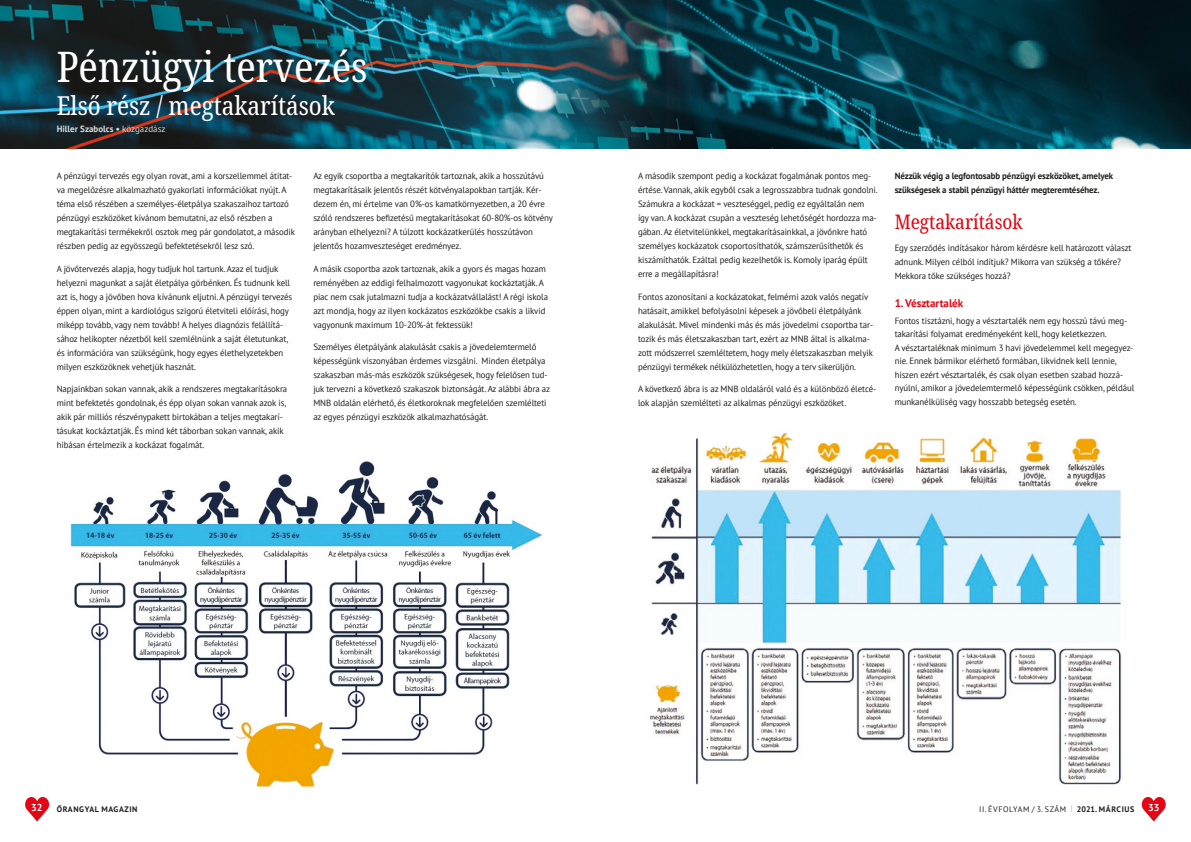
<style>
.page{position:relative;width:1191px;height:842px;background:#fff}
.page>*{position:absolute;margin:0;border:0;box-sizing:border-box;transform-origin:0 0}
.Cim_1__piros{font:condensed 42px "Noto Serif";color:#fff}
.Cim_2__sarga{font:condensed 26px "Noto Serif";color:#fff}
.cim_4__piros{font:condensed 20px "Noto Serif";color:#e30614}
.cim_3__piros{font:700 11px "PT Sans";color:#e30614}
.t1{font:700 10px "PT Sans";color:#fff}
.t2{font:9px/14px "PT Sans";letter-spacing:-.01em;color:#1d1d1b}
.t3{font:700 9px/14px "PT Sans";letter-spacing:-.01em;color:#1d1d1b}
.Cikk_szerzo{font:700 9px "PT Sans";color:#dadada}
.t4{font:8px "PT Sans";letter-spacing:.08em;color:#1d1d1b}
.t5{font:700 8px "PT Sans";letter-spacing:.08em;color:#1d1d1b}
.s1{font-weight:400}
.s2{color:#f7a600}
.s3{font-weight:700}
</style>
<div class="page">
<svg style="left:1141px;top:797px;width:24px;height:24px"></svg>
<svg style="left:25px;top:797px;width:24px;height:24px"></svg>
<img style="left:0;top:0;width:1191px;height:149px">
<img style="left:70px;top:461px;width:473px;height:327px">
<img style="left:649px;top:432px;width:473px;height:353px">
<p class="Cim_1__piros" style="left:57px;top:38px;width:312px">Pénzügyi tervezés</p>
<p class="Cim_2__sarga" style="left:57px;top:88px;width:280px">Első rész / megtakarítások</p>
<p class="Cikk_szerzo" style="left:57px;top:123px;width:110px">Hiller Szabolcs • <span class="s1">közgazdász</span></p>
<p class="t2" style="left:57px;top:169px;width:240px">A pénzügyi tervezés egy olyan rovat, ami a korszellemmel átitat&shy;va megelőzésre alkalmazható gyakorlati információkat nyújt. A téma első részében a személyes-életpálya szakaszaihoz tartozó pénzügyi eszközöket kívánom bemutatni, az első részben a megtakarítási termékekről osztok meg pár gondolatot, a második részben pedig az egyösszegű befektetésekről lesz szó.</p>
<p class="t2" style="left:57px;top:261px;width:237px">A jövőtervezés alapja, hogy tudjuk hol tartunk. Azaz el tudjuk helyezni magunkat a saját életpálya görbénken. És tudnunk kell azt is, hogy a jövőben hova kívánunk eljutni. A pénzügyi tervezés éppen olyan, mint a kardiológus szigorú életviteli előírási, hogy miképp tovább, vagy nem tovább! A helyes diagnózis felállítá&shy;sához helikopter nézetből kell szemlélnünk a saját életutunkat, és információra van szükségünk, hogy egyes élethelyzetekben milyen eszközöknek vehetjük hasznát.</p>
<p class="t2" style="left:57px;top:382px;width:232px">Napjainkban sokan vannak, akik a rendszeres megtakarításokra mint befektetés gondolnak, és épp olyan sokan vannak azok is, akik pár milliós részvénypakett birtokában a teljes megtakarí&shy;tásukat kockáztatják. És mind két táborban sokan vannak, akik hibásan értelmezik a kockázat fogalmát.</p>
<p class="t2" style="left:313px;top:169px;width:241px">Az egyik csoportba a megtakarítók tartoznak, akik a hosszútávú megtakarításaik jelentős részét kötvényalapokban tartják. Kér&shy;dezem én, mi értelme van 0%-os kamatkörnyezetben, a 20 évre szóló rendszeres befizetésű megtakarításokat 60-80%-os kötvény arányban elhelyezni? A túlzott kockázatkerülés hosszútávon jelentős hozamveszteséget eredményez.</p>
<p class="t2" style="left:313px;top:261px;width:236px">A másik csoportba azok tartoznak, akik a gyors és magas hozam reményében az eddigi felhalmozott vagyonukat kockáztatják. A piac nem csak jutalmazni tudja a kockázatvállalást! A régi iskola azt mondja, hogy az ilyen kockázatos eszközökbe csakis a likvid vagyonunk maximum 10-20%-át fektessük!</p>
<p class="t2" style="left:313px;top:340px;width:238px">Személyes életpályánk alakulását csakis a jövedelemtermelő képességünk viszonyában érdemes vizsgálni. Minden életpálya szakaszban más-más eszközök szükségesek, hogy felelősen tud&shy;juk tervezni a következő szakaszok biztonságát. Az alábbi ábra az MNB oldalán elérhető, és életkoroknak megfelelően szemlélteti az egyes pénzügyi eszközök alkalmazhatóságát.</p>
<p class="t2" style="left:638px;top:169px;width:241px">A második szempont pedig a kockázat fogalmának pontos meg&shy;értése. Vannak, akik egyből csak a legrosszabbra tudnak gondolni.<br>Számukra a kockázat = veszteséggel, pedig ez egyáltalán nem<br>így van. A kockázat csupán a veszteség lehetőségét hordozza ma&shy;gában. Az életvitelünkkel, megtakarításainkkal, a jövőnkre ható személyes kockázatok csoportosíthatók, számszerűsíthetők és kiszámíthatók. Ezáltal pedig kezelhetők is. Komoly iparág épült erre a megállapításra!</p>
<p class="t2" style="left:638px;top:289px;width:237px">Fontos azonosítani a kockázatokat, felmérni azok valós negatív hatásait, amikkel befolyásolni képesek a jövőbeli életpályánk alakulását. Mivel mindenki más és más jövedelmi csoportba tar&shy;tozik és más életszakaszban tart, ezért az MNB által is alkalma&shy;zott módszerrel szemléltetem, hogy mely életszakaszban melyik pénzügyi termékek nélkülözhetetlen, hogy a terv sikerüljön.</p>
<p class="t2" style="left:638px;top:382px;width:240px">A következő ábra is az MNB oldaláról való és a különböző életcé&shy;lok alapján szemlélteti az alkalmas pénzügyi eszközöket.</p>
<p class="t3" style="left:894px;top:169px;width:220px">Nézzük végig a legfontosabb pénzügyi eszközöket, amelyek szükségesek a stabil pénzügyi háttér megteremtéséhez.</p>
<p class="cim_4__piros" style="left:894px;top:208px;width:129px">Megtakarítások</p>
<p class="t2" style="left:894px;top:241px;width:238px">Egy szerződés indításakor három kérdésre kell határozott választ adnunk. Milyen célból indítjuk? Mikorra van szükség a tőkére?<br>Mekkora tőke szükséges hozzá?</p>
<p class="cim_3__piros" style="left:894px;top:296px;width:70px">1. Vésztartalék</p>
<p class="t2" style="left:894px;top:313px;width:241px;line-height:13.5px">Fontos tisztázni, hogy a vésztartalék nem egy hosszú távú meg&shy;takarítási folyamat eredményeként kell, hogy keletkezzen.<br>A vésztartaléknak minimum 3 havi jövedelemmel kell megegyez&shy;nie. Ennek bármikor elérhető formában, likvidnek kell lennie, hiszen ezért vésztartalék, és csak olyan esetben szabad hozzá&shy;nyúlni, amikor a jövedelemtermelő képességünk csökken, például munkanélküliség vagy hosszabb betegség esetén.</p>
<p class="t1" style="left:31px;top:801px;width:13px">32</p>
<p class="t5" style="left:57px;top:804px;width:82px">ŐRANGYAL MAGAZIN</p>
<p class="t4" style="left:979px;top:804px;width:157px">II. ÉVFOLYAM / 3. SZÁM <span class="s2">|</span> <span class="s3">2021. MÁRCIUS</span></p>
<p class="t1" style="left:1148px;top:801px;width:13px">33</p>
</div>
